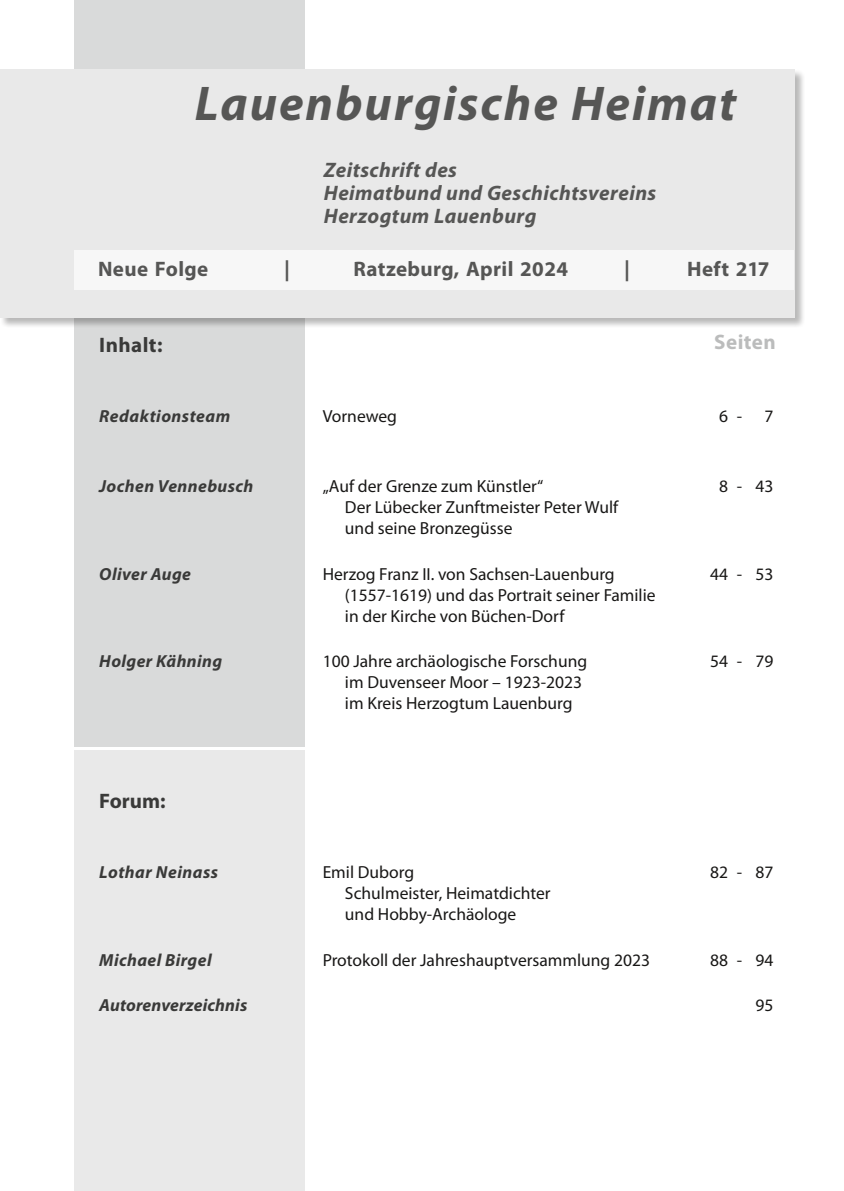
<style>
.page{position:relative;width:844px;height:1191px;background:#fff}
.page>*{position:absolute;margin:0;border:0;box-sizing:border-box;transform-origin:0 0}
.t1{font:italic 700 49px "Myriad Pro";letter-spacing:.04em;color:#565655}
.t2{font:italic 700 21px/22.8px "Myriad Pro";letter-spacing:.02em;color:#565655}
.t3{font:700 21px "Myriad Pro";letter-spacing:.02em;color:#565655}
.t4{font:700 21px "Myriad Pro";letter-spacing:.02em;color:#3a3a39}
.t5{font:700 21px "Myriad Pro";letter-spacing:.02em;color:#bbbcbc}
.t6{font:17.5px/21px "Myriad Pro";color:#181716}
.t7{font:italic 700 17.5px "Myriad Pro";letter-spacing:.025em;color:#3a3a39}
</style>
<div class="page">
<div style="left:74px;top:0;width:231px;height:746px;background:#d9dada"></div>
<div style="left:74px;top:750px;width:231px;height:441px;background:#e9e9e9"></div>
<div style="left:0;top:69px;width:804px;height:259px;background:#181716;opacity:.3"></div>
<div style="left:0;top:69px;width:794px;height:248px;background:#e9e9e9"></div>
<div style="left:74px;top:251px;width:720px;height:39px;background:#f7f7f7"></div>
<h1 class="t1" style="left:195px;top:71px;width:543px">Lauenburgische Heimat</h1>
<p class="t2" style="left:324px;top:158px;width:334px">Zeitschrift des<br>Heimatbund und Geschichtsvereins<br>Herzogtum Lauenburg</p>
<p class="t3" style="left:98px;top:255px;width:112px">Neue Folge</p>
<p class="t3" style="left:284px;top:255px;width:7px">|</p>
<p class="t3" style="left:353px;top:255px;width:216px">Ratzeburg, April 2024</p>
<p class="t3" style="left:624px;top:255px;width:7px">|</p>
<p class="t3" style="left:687px;top:255px;width:84px">Heft 217</p>
<p class="t4" style="left:99px;top:331px;width:65px">Inhalt:</p>
<p class="t5" style="left:714px;top:329px;width:63px">Seiten</p>
<p class="t7" style="left:99px;top:405px;width:132px">Redaktionsteam</p>
<p class="t6" style="left:322px;top:405px;width:76px">Vorneweg</p>
<p class="t6" style="left:718px;top:405px;width:25px">6 -</p>
<p class="t6" style="left:764px;top:405px;width:10px">7</p>
<p class="t7" style="left:99px;top:475px;width:155px">Jochen Vennebusch</p>
<p class="t6" style="left:322px;top:475px;width:222px">„Auf der Grenze zum Künstler“</p>
<p class="t6" style="left:718px;top:475px;width:56px">8 - 43</p>
<p class="t6" style="left:345px;top:496px;width:275px">Der Lübecker Zunftmeister Peter Wulf und seine Bronzegüsse</p>
<p class="t7" style="left:99px;top:562px;width:93px">Oliver Auge</p>
<p class="t6" style="left:322px;top:563px;width:293px">Herzog Franz II. von Sachsen-Lauenburg</p>
<p class="t6" style="left:710px;top:563px;width:65px">44 - 53</p>
<p class="t6" style="left:345px;top:584px;width:312px">(1557-1619) und das Portrait seiner Familie in der Kirche von Büchen-Dorf</p>
<p class="t7" style="left:99px;top:650px;width:124px">Holger Kähning</p>
<p class="t6" style="left:322px;top:650px;width:266px">100 Jahre archäologische Forschung</p>
<p class="t6" style="left:710px;top:650px;width:65px">54 - 79</p>
<p class="t6" style="left:345px;top:671px;width:238px">im Duvenseer Moor – 1923-2023 im Kreis Herzogtum Lauenburg</p>
<p class="t4" style="left:99px;top:787px;width:68px">Forum:</p>
<p class="t7" style="left:99px;top:861px;width:120px">Lothar Neinass</p>
<p class="t6" style="left:322px;top:861px;width:93px">Emil Duborg</p>
<p class="t6" style="left:710px;top:861px;width:65px">82 - 87</p>
<p class="t6" style="left:345px;top:882px;width:207px">Schulmeister, Heimatdichter und Hobby-Archäologe</p>
<p class="t7" style="left:99px;top:948px;width:114px">Michael Birgel</p>
<p class="t6" style="left:322px;top:949px;width:329px">Protokoll der Jahreshauptversammlung 2023</p>
<p class="t6" style="left:710px;top:949px;width:65px">88 - 94</p>
<p class="t7" style="left:99px;top:994px;width:149px">Autorenverzeichnis</p>
<p class="t6" style="left:755px;top:994px;width:19px">95</p>
</div>
